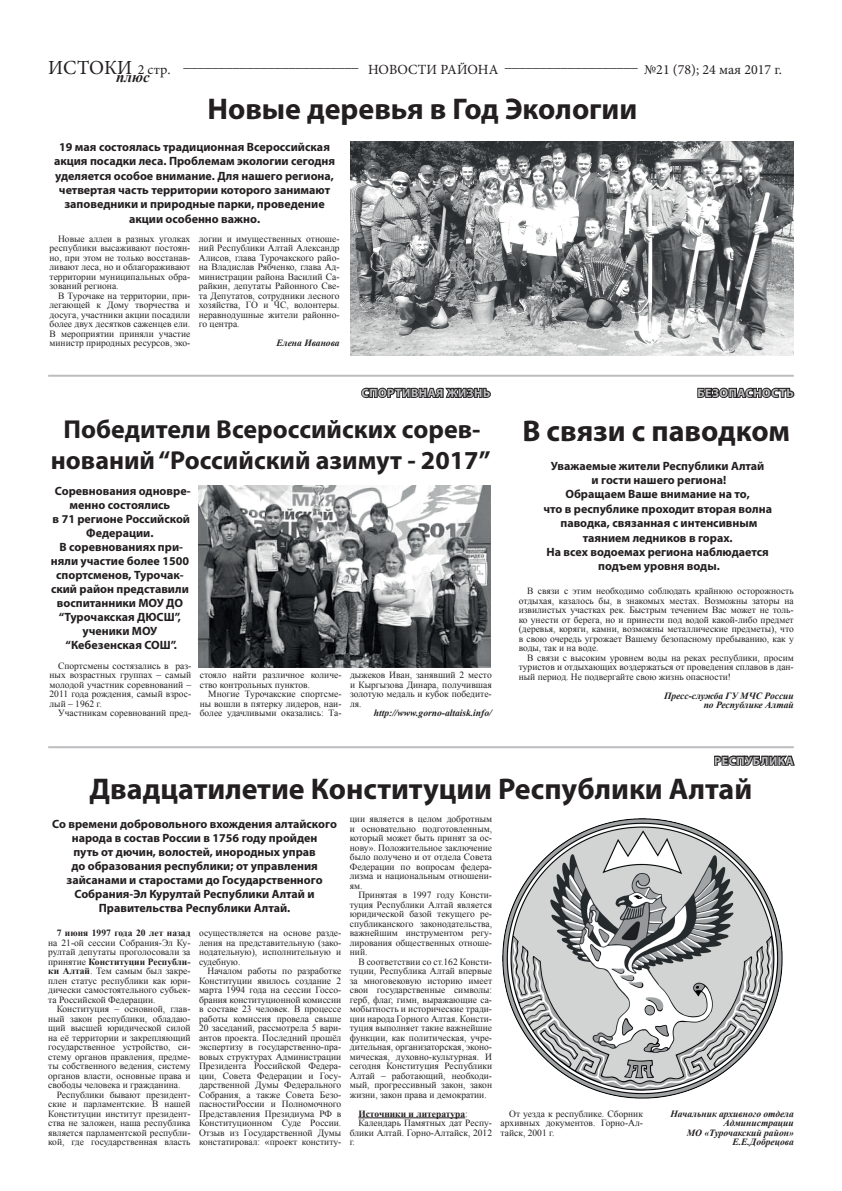
<style>
.page{position:relative;width:842px;height:1191px;background:#fff}
.page>*{position:absolute;margin:0;border:0;box-sizing:border-box;transform-origin:0 0}
.t1{font:700 30px "Myriad Pro";color:#231f20}
.t2{font:700 26px/31.2px "Myriad Pro";color:#231f20;text-align:center}
.t3{font:20px "Minion Pro";color:#231f20}
.t4{font:italic 700 15px "Times New Roman";color:#231f20}
.t5{font:14px "Minion Pro";color:#231f20}
.t6{font:700 12px/14px "Myriad Pro";color:#231f20;text-align:center}
.t7{font:700 12px "Myriad Pro";letter-spacing:.05em;color:#bcbdc0}
.t8{font:9.5px/9.5px "Times New Roman";color:#231f20;text-align:justify}
.t9{font:italic 700 9.5px/9.5px "Times New Roman";color:#231f20;text-align:right}
.t10{font:700 9.5px "Times New Roman";color:#231f20}
.s1{font-size:14px}
.s2{font-weight:700}
.s3{font-weight:400}
</style>
<div class="page">
<img style="left:351px;top:142px;width:443px;height:214px">
<hr style="left:48px;top:746px;width:746px;height:2px;background:#bcbdc0">
<svg style="left:713px;top:746px;width:82px;height:20px"></svg>
<hr style="left:358px;top:1117px;width:107px;height:1px;background:#231f20">
<img style="left:502px;top:818px;width:280px;height:280px">
<img style="left:199px;top:485px;width:291px;height:182px">
<svg style="left:360px;top:374px;width:132px;height:24px"></svg>
<hr style="left:48px;top:375px;width:746px;height:2px;background:#bcbdc0">
<svg style="left:696px;top:374px;width:99px;height:24px"></svg>
<h3 class="t3" style="left:48px;top:54px;width:124px">ИСТОКИ <span class="s1">2 стр.</span></h3>
<h3 class="t5" style="left:183px;top:53px;width:177px">_________________________</h3>
<h3 class="t5" style="left:368px;top:60px;width:132px">НОВОСТИ РАЙОНА</h3>
<h3 class="t5" style="left:505px;top:53px;width:134px">___________________</h3>
<h3 class="t5" style="left:644px;top:60px;width:139px">№21 (78); 24 мая 2017 г.</h3>
<h3 class="t4" style="left:116px;top:67px;width:35px">плюс</h3>
<h1 class="t1" style="left:207px;top:89px;width:432px">Новые деревья в Год Экологии</h1>
<p class="t6" style="left:54px;top:139px;width:283px;line-height:14.4px">19 мая состоялась традиционная Всероссийская акция посадки леса. Проблемам экологии сегодня уделяется особое внимание. Для нашего региона, четвертая часть территории которого занимают заповедники и природные парки, проведение акции особенно важно.</p>
<p class="t8" style="left:50px;top:234px;width:142px;text-indent:9px">Новые аллеи в разных уголках республики высаживают постоян&shy;но, при этом не только восстанав&shy;ливают леса, но и облагораживают территории муниципальных обра&shy;зований региона.</p>
<p class="t8" style="left:50px;top:291px;width:142px;text-indent:9px">В Турочаке на территории, при&shy;легающей к Дому творчества и досуга, участники акции посадили более двух десятков саженцев ели.<br>В мероприятии приняли участие министр природных ресурсов, эко-</p>
<p class="t8" style="left:199px;top:234px;width:142px">логии и имущественных отноше&shy;ний Республики Алтай Александр Алисов, глава Турочакского райо&shy;на Владислав Рябченко, глава Ад&shy;министрации района Василий Са&shy;райкин, депутаты Районного Све&shy;та Депутатов, сотрудники лесного хозяйства, ГО и ЧС, волонтеры. неравнодушные жители районно&shy;го центра.</p>
<p class="t9" style="left:276px;top:338px;width:65px">Елена Иванова</p>
<p class="t7" style="left:362px;top:385px;width:130px">СПОРТИВНАЯ ЖИЗНЬ</p>
<h2 class="t2" style="left:51px;top:412px;width:441px">Победители Всероссийских сорев&shy;нований “Российский азимут - 2017”</h2>
<p class="t6" style="left:51px;top:484px;width:141px">Соревнования одновре&shy;менно состоялись<br>в 71 регионе Российской<br>Федерации.<br>В соревнованиях при&shy;няли участие более 1500 спортсменов, Турочак&shy;ский район представили воспитанники МОУ ДО “Турочакская ДЮСШ”, ученики МОУ “Кебезенская СОШ”.</p>
<p class="t8" style="left:50px;top:661px;width:143px;text-indent:9px">Спортсмены состязались в раз&shy;ных возрастных группах – самый молодой участник соревнований – 2011 года рождения, самый взрос&shy;лый – 1962 г.</p>
<p class="t8" style="left:58px;top:708px;width:135px">Участникам соревнований пред-</p>
<p class="t8" style="left:200px;top:670px;width:143px">стояло найти различное количе&shy;ство контрольных пунктов.</p>
<p class="t8" style="left:200px;top:689px;width:143px;text-indent:9px">Многие Турочакские спортсме&shy;ны вошли в пятерку лидеров, наи&shy;более удачливыми оказались: Та-</p>
<p class="t8" style="left:350px;top:670px;width:143px">дыжеков Иван, занявший 2 место и Кыргызова Динара, получившая золотую медаль и кубок победите&shy;ля.</p>
<p class="t9" style="left:374px;top:708px;width:119px">http://www.gorno-altaisk.info/</p>
<p class="t7" style="left:697px;top:385px;width:98px">БЕЗОПАСНОСТЬ</p>
<h1 class="t1" style="left:522px;top:411px;width:269px">В связи с паводком</h1>
<p class="t6" style="left:543px;top:458px;width:230px;line-height:14.4px">Уважаемые жители Республики Алтай<br>и гости нашего региона!<br>Обращаем Ваше внимание на то,<br>что в республике проходит вторая волна паводка, связанная с интенсивным таянием ледников в горах.<br>На всех водоемах региона наблюдается подъем уровня воды.</p>
<p class="t8" style="left:519px;top:586px;width:276px;text-indent:9px">В связи с этим необходимо соблюдать крайнюю осторожность отдыхая, казалось бы, в знакомых местах. Возможны заторы на извилистых участках рек. Быстрым течением Вас может не толь&shy;ко унести от берега, но и принести под водой какой-либо предмет (деревья, коряги, камни, возможны металлические предметы), что в свою очередь угрожает Вашему безопасному пребыванию, как у воды, так и на воде.</p>
<p class="t8" style="left:519px;top:653px;width:276px;text-indent:9px">В связи с высоким уровнем воды на реках республики, просим туристов и отдыхающих воздержаться от проведения сплавов в дан&shy;ный период. Не подвергайте свою жизнь опасности!</p>
<p class="t9" style="left:664px;top:690px;width:131px">Пресс-служба ГУ МЧС России по Республике Алтай</p>
<p class="t7" style="left:714px;top:753px;width:81px">РЕСПУБЛИКА</p>
<h1 class="t1" style="left:90px;top:770px;width:664px">Двадцатилетие Конституции Республики Алтай</h1>
<p class="t6" style="left:52px;top:816px;width:286px">Со времени добровольного вхождения алтайского народа в состав России в 1756 году пройден<br>путь от дючин, волостей, инородных управ<br>до образования республики; от управления зайсанами и старостами до Государственного Собрания-Эл Курултай Республики Алтай и Правительства Республики Алтай.</p>
<p class="t10" style="left:57px;top:926px;width:135px">7 июня 1997 года 20 лет назад</p>
<p class="t8" style="left:48px;top:937px;width:144px">на 21-ой сессии Собрания-Эл Ку&shy;рултай депутаты проголосовали за принятие <span class="s2">Конституции Республи&shy;ки Алтай</span>. Тем самым был закре&shy;плен статус республики как юри&shy;дически самостоятельного субъек&shy;та Российской Федерации.</p>
<p class="t8" style="left:48px;top:1004px;width:144px;text-indent:9px">Конституция – основной, глав&shy;ный закон республики, обладаю&shy;щий высшей юридической силой на её территории и закрепляющий государственное устройство, си&shy;стему органов правления, предме&shy;ты собственного ведения, систему органов власти, основные права и свободы человека и гражданина.</p>
<p class="t8" style="left:48px;top:1089px;width:144px;text-indent:9px">Республики бывают президент&shy;ские и парламентские. В нашей Конституции институт президент&shy;ства не заложен, наша республика является парламентской республи&shy;кой, где государственная власть</p>
<p class="t8" style="left:199px;top:928px;width:144px">осуществляется на основе разде&shy;ления на представительную (зако&shy;нодательную), исполнительную и судебную.</p>
<p class="t8" style="left:199px;top:966px;width:144px;text-indent:9px">Началом работы по разработке Конституции явилось создание 2 марта 1994 года на сессии Госсо&shy;брания конституционной комиссии в составе 23 человек. В процессе работы комиссия провела свыше 20 заседаний, рассмотрела 5 вари&shy;антов проекта. Последний прошёл экспертизу в государственно-пра&shy;вовых структурах Администрации Президента Российской Федера&shy;ции, Совета Федерации и Госу&shy;дарственной Думы Федерального Собрания, а также Совета Безо&shy;пасностиРоссии и Полномочного Представления Президиума РФ в Конституционном Суде России.<br>Отзыв из Государственной Думы констатировал: «проект конститу-</p>
<p class="t8" style="left:350px;top:814px;width:144px">ции является в целом добротным и основательно подготовленным, который может быть принят за ос&shy;нову». Положительное заключение было получено и от отдела Совета Федерации по вопросам федера&shy;лизма и национальным отношени&shy;ям.</p>
<p class="t8" style="left:350px;top:890px;width:144px;text-indent:9px">Принятая в 1997 году Консти&shy;туция Республики Алтай является юридической базой текущего ре&shy;спубликанского законодательства, важнейшим инструментом регу&shy;лирования общественных отноше&shy;ний.</p>
<p class="t8" style="left:350px;top:956px;width:144px;text-indent:9px">В соответствии со ст.162 Консти&shy;туции, Республика Алтай впервые за многовековую историю имеет свои государственные символы: герб, флаг, гимн, выражающие са&shy;мобытность и исторические тради&shy;ции народа Горного Алтая. Консти&shy;туция выполняет такие важнейшие функции, как политическая, учре&shy;дительная, организаторская, эконо&shy;мическая, духовно-культурная. И сегодня Конституция Республики Алтай – работающий, необходи&shy;мый, прогрессивный закон, закон жизни, закон права и демократии.</p>
<p class="t10" style="left:358px;top:1107px;width:111px">Источники и литература<span class="s3">:</span></p>
<p class="t8" style="left:358px;top:1118px;width:135px">Календарь Памятных дат Респу-</p>
<p class="t8" style="left:350px;top:1127px;width:144px">блики Алтай. Горно-Алтайск, 2012</p>
<p class="t8" style="left:350px;top:1137px;width:7px">г.</p>
<p class="t8" style="left:501px;top:1108px;width:144px;text-indent:9px">От уезда к республике. Сборник архивных документов. Горно-Ал&shy;тайск, 2001 г.</p>
<p class="t9" style="left:670px;top:1108px;width:125px">Начальник архивного отдела<br>Администрации<br>МО «Турочакский район»<br>Е.Е.Добрецова</p>
</div>
